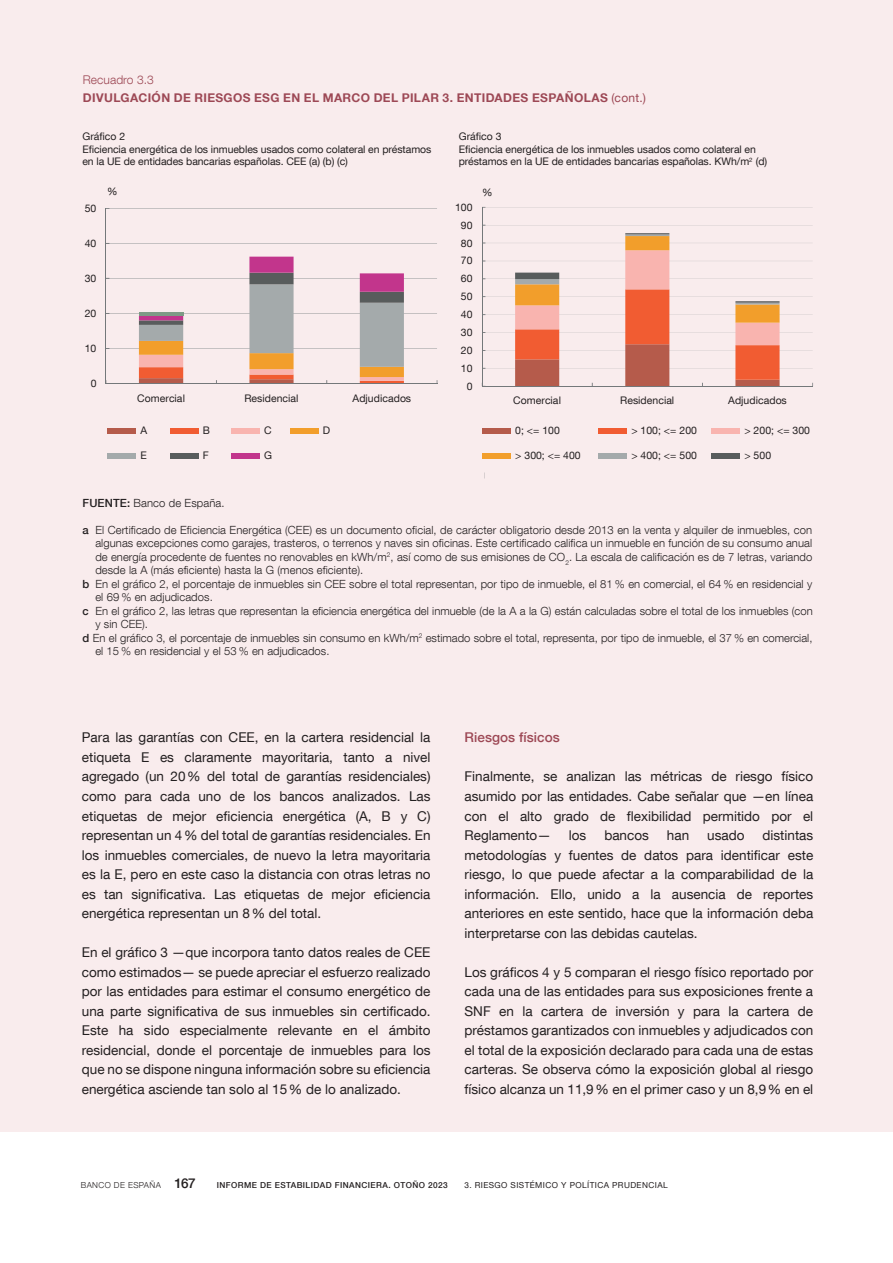
<style>
.page{position:relative;width:893px;height:1263px;background:#fff}
.page>*{position:absolute;margin:0;border:0;box-sizing:border-box;transform-origin:0 0}
.Recuadro_título{font:300 30px "Bd E Neue Helvetica";letter-spacing:.005em;color:#9d4855}
.Recuadro_texto{font:13.5px/19.5px "Bd E Neue Helvetica";color:#231f20;text-align:justify}
.Recuadro_Ladillo_rango_1{font:500 13.5px "Bd E Neue Helvetica";letter-spacing:.005em;color:#9d4855}
.Recuadro_título-2{font:700 12px "Bd E Neue Helvetica";letter-spacing:.03em;color:#9d4855}
.Recuadro_número{font:300 12px "Bd E Neue Helvetica";letter-spacing:.005em;color:#9d4855}
.t1{font:300 11.25px "Bd E Neue Helvetica";letter-spacing:.005em;color:#231f20}
.t2{font:10.5px/12.6px "Bd E Neue Helvetica";letter-spacing:-.005em;color:#231f20}
.t3{font:500 8.25px "Bd E Neue Helvetica";letter-spacing:.05em;color:#231f20}
.t4{font:8.25px "Bd E Neue Helvetica";letter-spacing:.05em;color:#231f20}
.t5{font:300 8.25px "Bd E Neue Helvetica";letter-spacing:.05em;color:#231f20}
.s1{font-weight:400}
.s2{font-weight:500}
.s3{font-weight:500;font-size:13.5px}
</style>
<div class="page">
<div style="left:0;top:0;width:893px;height:1131px;background:#f9eced"></div>
<hr style="left:482px;top:368px;width:331px;height:1px;background:#9a9d9e">
<hr style="left:482px;top:350px;width:331px;height:1px;background:#9a9d9e">
<hr style="left:482px;top:332px;width:331px;height:1px;background:#9a9d9e">
<hr style="left:482px;top:315px;width:331px;height:1px;background:#9a9d9e">
<hr style="left:482px;top:297px;width:331px;height:1px;background:#9a9d9e">
<hr style="left:482px;top:279px;width:331px;height:1px;background:#9a9d9e">
<hr style="left:482px;top:261px;width:331px;height:1px;background:#9a9d9e">
<hr style="left:482px;top:243px;width:331px;height:1px;background:#9a9d9e">
<hr style="left:482px;top:225px;width:331px;height:1px;background:#9a9d9e">
<hr style="left:482px;top:207px;width:331px;height:1px;background:#9a9d9e">
<hr style="left:482px;top:207px;width:1px;height:179px;background:#74787a">
<hr style="left:482px;top:386px;width:331px;height:1px;background:#74787a">
<svg style="left:515px;top:233px;width:265px;height:153px"></svg>
<div style="left:482px;top:428px;width:29px;height:6px;background:#b55b4b"></div>
<div style="left:598px;top:428px;width:29px;height:6px;background:#f15c32"></div>
<div style="left:711px;top:428px;width:29px;height:6px;background:#f9b4af"></div>
<div style="left:482px;top:453px;width:29px;height:5px;background:#f29e2b"></div>
<div style="left:598px;top:453px;width:29px;height:5px;background:#a4aaab"></div>
<div style="left:711px;top:453px;width:29px;height:5px;background:#585c5c"></div>
<div style="left:107px;top:428px;width:29px;height:6px;background:#b55b4b"></div>
<div style="left:170px;top:428px;width:29px;height:6px;background:#f15c32"></div>
<div style="left:231px;top:428px;width:29px;height:6px;background:#f9b4af"></div>
<div style="left:290px;top:428px;width:28px;height:6px;background:#f29e2b"></div>
<div style="left:107px;top:453px;width:29px;height:5px;background:#a4aaab"></div>
<div style="left:170px;top:453px;width:29px;height:5px;background:#585c5c"></div>
<div style="left:231px;top:453px;width:29px;height:5px;background:#c2358c"></div>
<hr style="left:106px;top:348px;width:331px;height:1px;background:#9a9d9e">
<hr style="left:106px;top:313px;width:331px;height:1px;background:#9a9d9e">
<hr style="left:106px;top:278px;width:331px;height:1px;background:#9a9d9e">
<hr style="left:106px;top:243px;width:331px;height:1px;background:#9a9d9e">
<hr style="left:106px;top:208px;width:331px;height:1px;background:#9a9d9e">
<hr style="left:106px;top:208px;width:1px;height:176px;background:#74787a">
<hr style="left:106px;top:383px;width:331px;height:1px;background:#74787a">
<svg style="left:139px;top:257px;width:265px;height:126px"></svg>
<p class="Recuadro_número" style="left:85px;top:72px;width:72px">Recuadro ?.?</p>
<p class="Recuadro_número" style="left:83px;top:72px;width:72px">Recuadro 3.3</p>
<h4 class="Recuadro_título-2" style="left:83px;top:90px;width:564px">DIVULGACIÓN DE RIESGOS ESG EN EL MARCO DEL PILAR 3. ENTIDADES ESPAÑOLAS <span class="s1">(cont.)</span></h4>
<h4 class="Recuadro_título" style="left:85px;top:79px;width:270px">TÍTULO RECUADRO</h4>
<p class="t2" style="left:82px;top:130px;width:350px">Gráfico 2<br>Eficiencia energética de los inmuebles usados como colateral en préstamos en la UE de entidades bancarias españolas. CEE (a) (b) (c)</p>
<p class="t2" style="left:459px;top:130px;width:310px">Gráfico 3<br>Eficiencia energética de los inmuebles usados como colateral en préstamos en la UE de entidades bancarias españolas. KWh/m<sup>2</sup> (d)</p>
<p class="t2" style="left:107px;top:184px;width:12px">%</p>
<p class="t2" style="left:482px;top:185px;width:12px">%</p>
<p class="t2" style="left:85px;top:202px;width:13px">50</p>
<p class="t2" style="left:455px;top:200px;width:19px">100</p>
<p class="t2" style="left:461px;top:218px;width:13px">90</p>
<p class="t2" style="left:85px;top:236px;width:13px">40</p>
<p class="t2" style="left:461px;top:236px;width:13px">80</p>
<p class="t2" style="left:461px;top:254px;width:13px">70</p>
<p class="t2" style="left:85px;top:272px;width:13px">30</p>
<p class="t2" style="left:461px;top:272px;width:13px">60</p>
<p class="t2" style="left:461px;top:290px;width:13px">50</p>
<p class="t2" style="left:85px;top:307px;width:13px">20</p>
<p class="t2" style="left:461px;top:308px;width:13px">40</p>
<p class="t2" style="left:461px;top:326px;width:13px">30</p>
<p class="t2" style="left:85px;top:342px;width:13px">10</p>
<p class="t2" style="left:461px;top:343px;width:13px">20</p>
<p class="t2" style="left:461px;top:361px;width:13px">10</p>
<p class="t2" style="left:91px;top:377px;width:7px">0</p>
<p class="t2" style="left:467px;top:379px;width:7px">0</p>
<p class="t2" style="left:137px;top:391px;width:49px">Comercial</p>
<p class="t2" style="left:244px;top:391px;width:56px">Residencial</p>
<p class="t2" style="left:353px;top:391px;width:60px">Adjudicados</p>
<p class="t2" style="left:141px;top:424px;width:8px">A</p>
<p class="t2" style="left:203px;top:424px;width:9px">B</p>
<p class="t2" style="left:264px;top:424px;width:9px">C</p>
<p class="t2" style="left:323px;top:424px;width:9px">D</p>
<p class="t2" style="left:140px;top:449px;width:8px">E</p>
<p class="t2" style="left:203px;top:449px;width:7px">F</p>
<p class="t2" style="left:264px;top:449px;width:9px">G</p>
<p class="t2" style="left:513px;top:394px;width:49px">Comercial</p>
<p class="t2" style="left:620px;top:394px;width:56px">Residencial</p>
<p class="t2" style="left:728px;top:394px;width:60px">Adjudicados</p>
<p class="t2" style="left:515px;top:424px;width:46px">0; &lt;= 100</p>
<p class="t2" style="left:631px;top:424px;width:67px">&gt; 100; &lt;= 200</p>
<p class="t2" style="left:744px;top:424px;width:67px">&gt; 200; &lt;= 300</p>
<p class="t2" style="left:515px;top:449px;width:67px">&gt; 300; &lt;= 400</p>
<p class="t2" style="left:631px;top:449px;width:67px">&gt; 400; &lt;= 500</p>
<p class="t2" style="left:744px;top:449px;width:28px">&gt; 500</p>
<p class="t1" style="left:83px;top:496px;width:144px"><span class="s2">FUENTE:</span> Banco de España.</p>
<p class="t1" style="left:83px;top:523px;width:731px"><span class="s2">a</span> El Certificado de Eficiencia Energética (CEE) es un documento oficial, de carácter obligatorio desde 2013 en la venta y alquiler de inmuebles, con</p>
<p class="t1" style="left:95px;top:536px;width:718px">algunas excepciones como garajes, trasteros, o terrenos y naves sin oficinas. Este certificado califica un inmueble en función de su consumo anual</p>
<p class="t1" style="left:95px;top:550px;width:718px">de energía procedente de fuentes no renovables en kWh/m<sup>2</sup>, así como de sus emisiones de CO<sub>2</sub>. La escala de calificación es de 7 letras, variando</p>
<p class="t1" style="left:95px;top:563px;width:269px">desde la A (más eficiente) hasta la G (menos eficiente).</p>
<p class="t1" style="left:83px;top:577px;width:731px"><span class="s2">b</span> En el gráfico 2, el porcentaje de inmuebles sin CEE sobre el total representan, por tipo de inmueble, el 81 % en comercial, el 64 % en residencial y</p>
<p class="t1" style="left:95px;top:590px;width:119px">el 69 % en adjudicados.</p>
<p class="t1" style="left:83px;top:604px;width:732px"><span class="s2">c</span> En el gráfico 2, las letras que representan la eficiencia energética del inmueble (de la A a la G) están calculadas sobre el total de los inmuebles (con</p>
<p class="t1" style="left:95px;top:617px;width:54px">y sin CEE).</p>
<p class="t1" style="left:83px;top:631px;width:731px"><span class="s2">d</span> En el gráfico 3, el porcentaje de inmuebles sin consumo en kWh/m<sup>2</sup> estimado sobre el total, representa, por tipo de inmueble, el 37 % en comercial,</p>
<p class="t1" style="left:95px;top:644px;width:236px">el 15 % en residencial y el 53 % en adjudicados.</p>
<p class="Recuadro_texto" style="left:82px;top:728px;width:350px">Para las garantías con CEE, en la cartera residencial la etiqueta E es claramente mayoritaria, tanto a nivel agregado (un 20% del total de garantías residenciales) como para cada uno de los bancos analizados. Las etiquetas de mejor eficiencia energética (A, B y C) representan un 4% del total de garantías residenciales. En los inmuebles comerciales, de nuevo la letra mayoritaria es la E, pero en este caso la distancia con otras letras no es tan significativa. Las etiquetas de mejor eficiencia energética representan un 8% del total.</p>
<p class="Recuadro_texto" style="left:82px;top:942px;width:350px">En el gráfico 3 —que incorpora tanto datos reales de CEE como estimados— se puede apreciar el esfuerzo realizado por las entidades para estimar el consumo energético de una parte significativa de sus inmuebles sin certificado.<br>Este ha sido especialmente relevante en el ámbito residencial, donde el porcentaje de inmuebles para los que no se dispone ninguna información sobre su eficiencia energética asciende tan solo al 15% de lo analizado.</p>
<h5 class="Recuadro_Ladillo_rango_1" style="left:465px;top:729px;width:97px">Riesgos físicos</h5>
<p class="Recuadro_texto" style="left:465px;top:767px;width:350px">Finalmente, se analizan las métricas de riesgo físico asumido por las entidades. Cabe señalar que —en línea con el alto grado de flexibilidad permitido por el Reglamento—</p>
<p class="Recuadro_texto" style="left:465px;top:825px;width:350px;text-indent:298px">distintas metodologías y fuentes de datos para identificar este riesgo, lo que puede afectar a la comparabilidad de la información. Ello, unido a la ausencia de reportes anteriores en este sentido, hace que la información deba interpretarse con las debidas cautelas.</p>
<p class="Recuadro_texto" style="left:465px;top:962px;width:350px">Los gráficos 4 y 5 comparan el riesgo físico reportado por cada una de las entidades para sus exposiciones frente a SNF en la cartera de inversión y para la cartera de préstamos garantizados con inmuebles y adjudicados con el total de la exposición declarado para cada una de estas carteras. Se observa cómo la exposición global al riesgo físico alcanza un 11,9% en el primer caso y un 8,9% en el</p>
<p class="Recuadro_texto" style="left:569px;top:825px;width:19px">los</p>
<p class="Recuadro_texto" style="left:604px;top:825px;width:46px">bancos</p>
<p class="Recuadro_texto" style="left:667px;top:825px;width:24px">han</p>
<p class="Recuadro_texto" style="left:707px;top:825px;width:39px">usado</p>
<p class="t5" style="left:81px;top:1180px;width:116px">BANCO DE ESPAÑA <span class="s3">167</span></p>
<p class="t3" style="left:217px;top:1180px;width:232px">INFORME DE ESTABILIDAD FINANCIERA. OTOÑO 2023</p>
<p class="t4" style="left:464px;top:1180px;width:205px">3. RIESGO SISTÉMICO Y POLÍTICA PRUDENCIAL</p>
</div>
